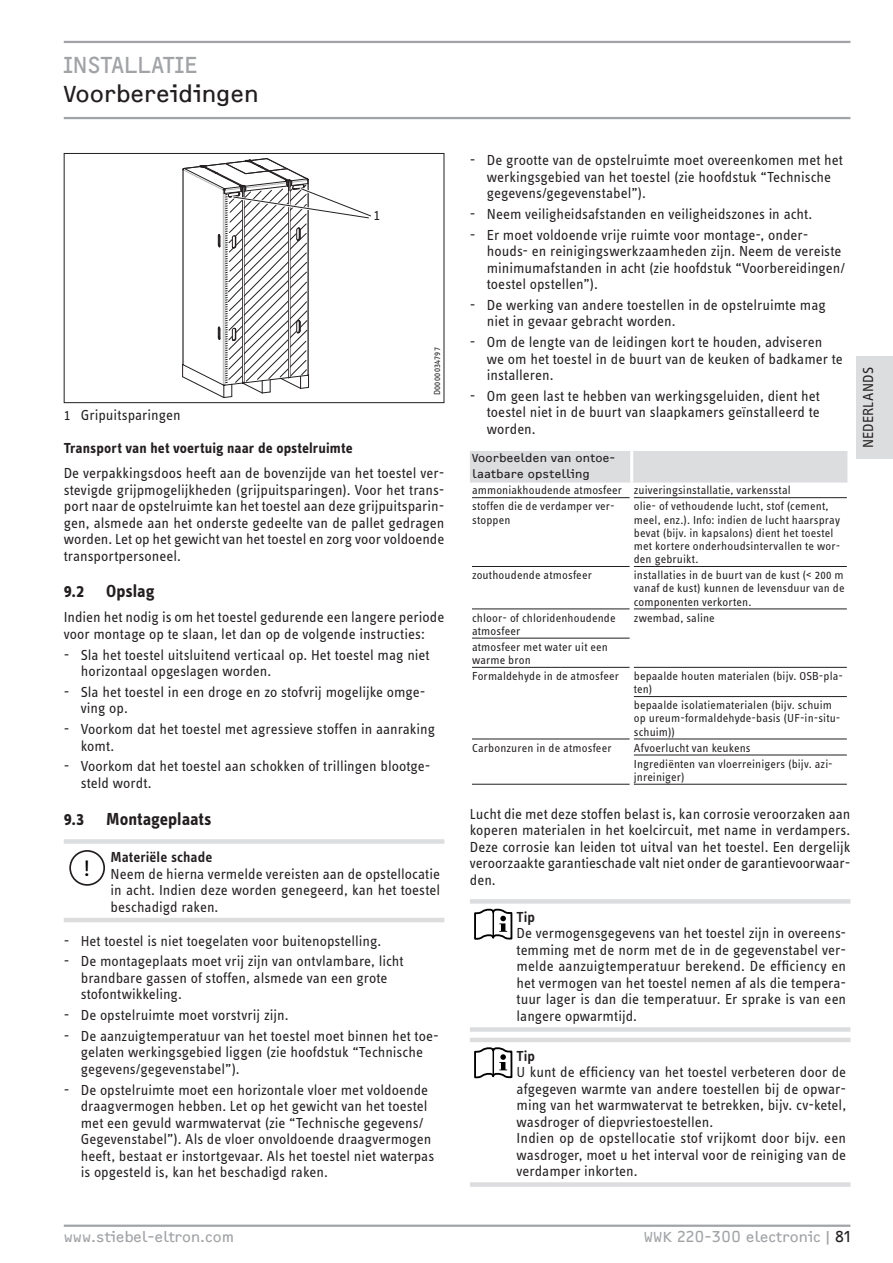
<style>
.page{position:relative;width:893px;height:1263px;background:#fff}
.page>*{position:absolute;margin:0;border:0;box-sizing:border-box;transform-origin:0 0}
.t1{font:24px "F2 FOCR Bczyk Com";letter-spacing:-.005em;color:#231f20}
.t2{font:24px "F2 FOCR Bczyk Com";color:#a1a3a6}
.t3{font:23.25px "STE Info Text";color:#000}
.t4{font:700 18px "STE Info Text";letter-spacing:-.005em;color:#231f20}
.t5{font:15px/16.5px "STE Info Text";color:#231f20}
.t6{font:15px "F2 FOCR Bczyk Com";color:#a1a3a6}
.t7{font:700 15px "STE Info Text";letter-spacing:.005em;color:#231f20}
.t8{font:600 15px "STE Info Text";letter-spacing:.005em;color:#231f20}
.t9{font:12px/13.2px "STE Info Text";letter-spacing:.01em;color:#231f20}
.t10{font:12px/16.5px "F2 FOCR Bczyk Com";letter-spacing:.02em;color:#231f20}
.t11{font:9px "STE Info Text";letter-spacing:.035em;color:#231f20}
.s1{color:#231f20}
</style>
<div class="page">
<hr style="left:64px;top:41px;width:786px;height:2px;background:#a1a3a6">
<hr style="left:64px;top:117px;width:786px;height:2px;background:#a1a3a6">
<div style="left:857px;top:357px;width:36px;height:102px;background:#dcdddf"></div>
<hr style="left:64px;top:1224px;width:786px;height:3px;background:#a1a3a6">
<div style="left:64px;top:153px;width:380px;height:250px;border:1px solid #231f20"></div>
<svg style="left:182px;top:158px;width:189px;height:240px"></svg>
<div style="left:64px;top:839px;width:380px;height:5px;background:#dcdddf"></div>
<hr style="left:64px;top:918px;width:380px;height:4px;background:#dcdddf">
<div style="left:69px;top:850px;width:36px;height:36px;border:2px solid #231f20;border-radius:50%"></div>
<div style="left:470px;top:451px;width:377px;height:31px;background:#dcdddf"></div>
<hr style="left:630px;top:451px;width:3px;height:31px;background:#fff">
<hr style="left:472px;top:497px;width:158px;height:1px;background:#231f20">
<hr style="left:634px;top:497px;width:213px;height:1px;background:#231f20">
<hr style="left:472px;top:566px;width:158px;height:1px;background:#231f20">
<hr style="left:634px;top:566px;width:213px;height:1px;background:#231f20">
<hr style="left:472px;top:608px;width:158px;height:1px;background:#231f20">
<hr style="left:634px;top:608px;width:213px;height:1px;background:#231f20">
<hr style="left:472px;top:638px;width:158px;height:1px;background:#231f20">
<hr style="left:472px;top:667px;width:158px;height:1px;background:#231f20">
<hr style="left:634px;top:667px;width:213px;height:1px;background:#231f20">
<hr style="left:634px;top:696px;width:213px;height:1px;background:#231f20">
<hr style="left:472px;top:739px;width:158px;height:1px;background:#231f20">
<hr style="left:634px;top:739px;width:213px;height:1px;background:#231f20">
<hr style="left:634px;top:755px;width:213px;height:1px;background:#231f20">
<hr style="left:472px;top:784px;width:158px;height:1px;background:#231f20">
<hr style="left:634px;top:784px;width:213px;height:1px;background:#231f20">
<div style="left:470px;top:899px;width:380px;height:5px;background:#dcdddf"></div>
<div style="left:470px;top:1027px;width:380px;height:5px;background:#dcdddf"></div>
<svg style="left:474px;top:909px;width:38px;height:31px"></svg>
<hr style="left:470px;top:1038px;width:380px;height:4px;background:#dcdddf">
<div style="left:470px;top:1182px;width:380px;height:5px;background:#dcdddf"></div>
<svg style="left:474px;top:1047px;width:38px;height:31px"></svg>
<h1 class="t2" style="left:64px;top:51px;width:50px">In stallati</h1>
<h1 class="t2" style="left:183px;top:51px;width:16px">e</h1>
<h1 class="t1" style="left:64px;top:80px;width:196px">Voorbereidingen</h1>
<p class="t5" style="left:374px;top:207px;width:8px">1</p>
<p class="t11" style="left:432px;top:395px;width:49px;rotate:-90deg">D0000034797</p>
<p class="t5" style="left:64px;top:406px;width:118px">1 Gripuitsparingen</p>
<p class="t7" style="left:64px;top:439px;width:290px">Transport van het voertuig naar de opstelruimte</p>
<p class="t5" style="left:64px;top:465px;width:382px;text-align:justify">De verpakkingsdoos heeft aan de bovenzijde van het toestel ver&shy;stevigde grijpmogelijkheden (grijpuitsparingen). Voor het trans&shy;port naar de opstelruimte kan het toestel aan deze grijpuitsparin&shy;gen, alsmede aan het onderste gedeelte van de pallet gedragen worden. Let op het gewicht van het toestel en zorg voor voldoende transportpersoneel.</p>
<p class="t4" style="left:64px;top:581px;width:92px">9.2 Opslag</p>
<p class="t5" style="left:64px;top:609px;width:382px">Indien het nodig is om het toestel gedurende een langere periode voor montage op te slaan, let dan op de volgende instructies:</p>
<p class="t5" style="left:81px;top:646px;width:350px;text-indent:-17px">- Sla het toestel uitsluitend verticaal op. Het toestel mag niet horizontaal opgeslagen worden.</p>
<p class="t5" style="left:81px;top:683px;width:346px;text-indent:-17px">- Sla het toestel in een droge en zo stofvrij mogelijke omge&shy;ving op.</p>
<p class="t5" style="left:81px;top:721px;width:356px;text-indent:-17px">- Voorkom dat het toestel met agressieve stoffen in aanraking komt.</p>
<p class="t5" style="left:81px;top:758px;width:351px;text-indent:-17px">- Voorkom dat het toestel aan schokken of trillingen blootge&shy;steld wordt.</p>
<p class="t4" style="left:64px;top:808px;width:149px">9.3 Montageplaats</p>
<h2 class="t3" style="left:84px;top:855px;width:8px">!</h2>
<p class="t8" style="left:111px;top:848px;width:103px">Materiële schade</p>
<p class="t5" style="left:111px;top:865px;width:331px;text-align:justify">Neem de hierna vermelde vereisten aan de opstellocatie in acht. Indien deze worden genegeerd, kan het toestel beschadigd raken.</p>
<p class="t5" style="left:64px;top:932px;width:319px">- Het toestel is niet toegelaten voor buitenopstelling.</p>
<p class="t5" style="left:81px;top:953px;width:324px;text-indent:-17px">- De montageplaats moet vrij zijn van ontvlambare, licht brandbare gassen of stoffen, alsmede van een grote stofontwikkeling.</p>
<p class="t5" style="left:64px;top:1007px;width:226px">- De opstelruimte moet vorstvrij zijn.</p>
<p class="t5" style="left:81px;top:1027px;width:359px;text-indent:-17px">- De aanzuigtemperatuur van het toestel moet binnen het toe&shy;gelaten werkingsgebied liggen (zie hoofdstuk “Technische gegevens/gegevenstabel”).</p>
<p class="t5" style="left:81px;top:1081px;width:355px;text-indent:-17px">- De opstelruimte moet een horizontale vloer met voldoende draagvermogen hebben. Let op het gewicht van het toestel met een gevuld warmwatervat (zie “Technische gegevens/ Gegevenstabel”). Als de vloer onvoldoende draagvermogen heeft, bestaat er instortgevaar. Als het toestel niet waterpas is opgesteld is, kan het beschadigd raken.</p>
<p class="t5" style="left:487px;top:152px;width:357px;text-indent:-17px">- De grootte van de opstelruimte moet overeenkomen met het werkingsgebied van het toestel (zie hoofdstuk “Technische gegevens/gegevenstabel”).</p>
<p class="t5" style="left:470px;top:206px;width:344px">- Neem veiligheidsafstanden en veiligheidszones in acht.</p>
<p class="t5" style="left:487px;top:226px;width:360px;text-indent:-17px">- Er moet voldoende vrije ruimte voor montage-, onder&shy;houds- en reinigingswerkzaamheden zijn. Neem de vereiste minimumafstanden in acht (zie hoofdstuk “Voorbereidingen/ toestel opstellen”).</p>
<p class="t5" style="left:487px;top:297px;width:340px;text-indent:-17px">- De werking van andere toestellen in de opstelruimte mag niet in gevaar gebracht worden.</p>
<p class="t5" style="left:487px;top:334px;width:357px;text-indent:-17px">- Om de lengte van de leidingen kort te houden, adviseren we om het toestel in de buurt van de keuken of badkamer te installeren.</p>
<p class="t5" style="left:487px;top:388px;width:335px;text-align:justify;text-indent:-17px">- Om geen last te hebben van werkingsgeluiden, dient het toestel niet in de buurt van slaapkamers geïnstalleerd te worden.</p>
<p class="t10" style="left:472px;top:450px;width:145px">Voorbeelden van ontoe&shy;laatbare opstelling</p>
<p class="t9" style="left:472px;top:482px;width:320px;line-height:16px">ammoniakhoudende atmosfeer zuiveringsinstallatie, varkensstal stoffen die de verdamper ver-</p>
<p class="t9" style="left:472px;top:513px;width:40px">stoppen</p>
<p class="t9" style="left:634px;top:500px;width:208px">olie- of vethoudende lucht, stof (cement, meel, enz.). Info: indien de lucht haarspray bevat (bijv. in kapsalons) dient het toestel met kortere onderhoudsintervallen te wor&shy;den gebruikt.</p>
<p class="t9" style="left:472px;top:568px;width:121px">zouthoudende atmosfeer</p>
<p class="t9" style="left:634px;top:568px;width:212px;text-align:justify">installaties in de buurt van de kust (&lt; 200 m vanaf de kust) kunnen de levensduur van de componenten verkorten.</p>
<p class="t9" style="left:472px;top:611px;width:145px">chloor- of chloridenhoudende atmosfeer</p>
<p class="t9" style="left:634px;top:611px;width:83px">zwembad, saline</p>
<p class="t9" style="left:472px;top:640px;width:138px">atmosfeer met water uit een warme bron</p>
<p class="t9" style="left:634px;top:669px;width:211px;text-indent:-162px">Formaldehyde in de atmosfeer bepaalde houten materialen (bijv. OSB-pla&shy;ten)</p>
<p class="t9" style="left:634px;top:699px;width:208px">bepaalde isolatiematerialen (bijv. schuim op ureum-formaldehyde-basis (UF-in-situ&shy;schuim))</p>
<p class="t9" style="left:472px;top:741px;width:141px">Carbonzuren in de atmosfeer</p>
<p class="t9" style="left:634px;top:739px;width:200px;line-height:16px">Afvoerlucht van keukens<br>Ingrediënten van vloerreinigers (bijv. azi-</p>
<p class="t9" style="left:634px;top:770px;width:52px">jnreiniger)</p>
<p class="t5" style="left:470px;top:805px;width:382px;text-align:justify">Lucht die met deze stoffen belast is, kan corrosie veroorzaken aan koperen materialen in het koelcircuit, met name in verdampers.<br>Deze corrosie kan leiden tot uitval van het toestel. Een dergelijk veroorzaakte garantieschade valt niet onder de garantievoorwaar&shy;den.</p>
<p class="t8" style="left:517px;top:908px;width:20px">Tip</p>
<p class="t5" style="left:517px;top:925px;width:331px;text-align:justify">De vermogensgegevens van het toestel zijn in overeens&shy;temming met de norm met de in de gegevenstabel ver&shy;melde aanzuigtemperatuur berekend. De efficiency en het vermogen van het toestel nemen af als die tempera&shy;tuur lager is dan die temperatuur. Er sprake is van een langere opwarmtijd.</p>
<p class="t8" style="left:517px;top:1047px;width:20px">Tip</p>
<p class="t5" style="left:517px;top:1064px;width:331px">U kunt de efficiency van het toestel verbeteren door de afgegeven warmte van andere toestellen bij de opwar&shy;ming van het warmwatervat te betrekken, bijv. cv-ketel, wasdroger of diepvriestoestellen.<br>Indien op de opstellocatie stof vrijkomt door bijv. een wasdroger, moet u het interval voor de reiniging van de verdamper inkorten.</p>
<p class="t5" style="left:860px;top:448px;width:83px;rotate:-90deg">NEDERLANDS</p>
<p class="t6" style="left:64px;top:1228px;width:172px">www.stiebel-eltron.com</p>
<p class="t6" style="left:644px;top:1228px;width:208px">WWK 220-300 electronic|<span class="s1">81</span></p>
</div>
